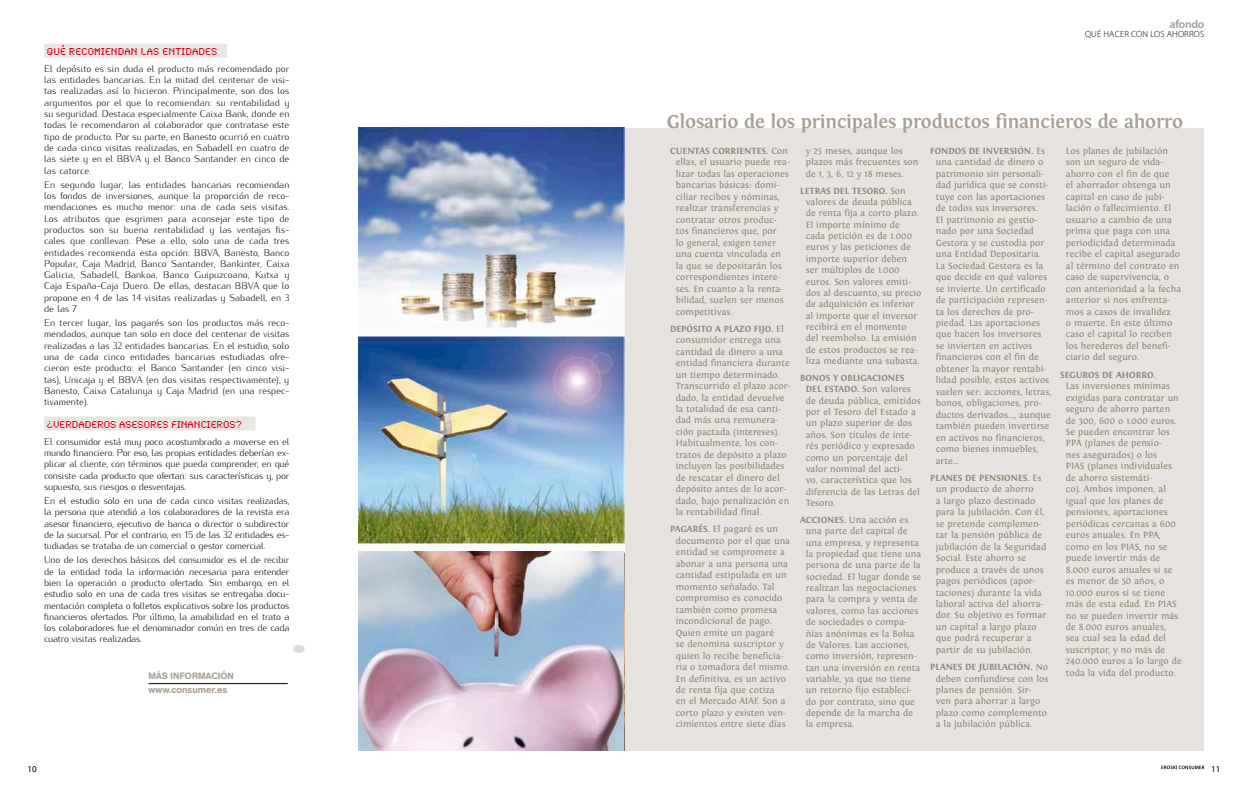
<style>
.page{position:relative;width:1248px;height:794px;background:#fff}
.page>*{position:absolute;margin:0;border:0;box-sizing:border-box;transform-origin:0 0}
.t1{font:700 19.5px "Fontin";letter-spacing:-.01em;color:#a99f95}
.t2{font:600 11.5px "Myriad Pro";letter-spacing:-.02em;color:#9c9d9f}
.t3{font:10.5px "Synchro Plain";letter-spacing:.015em;color:#e2001a}
.t4{font:300 9.7px/11.3px "Kurier";letter-spacing:-.015em;color:#000;text-align:justify}
.t5{font:500 9.6px "AG Book Rounded";letter-spacing:.01em;color:#a99f95}
.t6{font:9.5px/11.5px "Fontin";letter-spacing:.005em;color:#908271}
.t7{font:700 9.3px/11.4px "Fontin";color:#908271}
.t8{font:500 9.1px "AG Book Rounded";letter-spacing:.01em;color:#a99f95}
.t9{font:300 9px "Myriad Pro";letter-spacing:.02em;color:#000}
.t10{font:9px "Myriad Pro";color:#000}
.s1{font-weight:400;font-size:9.5px}
.s2{font-weight:700;font-size:9.3px}
</style>
<div class="page">
<svg style="left:1161px;top:765px;width:43px;height:4px"></svg>
<div style="left:44px;top:44px;width:183px;height:14px;background:#e8e6e3"></div>
<div style="left:44px;top:416px;width:211px;height:14px;background:#e8e6e3"></div>
<div style="left:623px;top:128px;width:581px;height:622px;background:#e6e3e0"></div>
<img style="left:358px;top:128px;width:266px;height:622px">
<img style="left:358px;top:551px;width:265px;height:199px">
<div style="left:293px;top:645px;width:11px;height:7px;background:#dedad5;border-radius:4px"></div>
<hr style="left:148px;top:683px;width:140px;height:1px;background:#000">
<p class="t3" style="left:47px;top:45px;width:172px">QUÉ RECOMIENDAN LAS ENTIDADES</p>
<p class="t4" style="left:44px;top:62px;width:247px">El depósito es sin duda el producto más recomendado por las entidades bancarias. En la mitad del centenar de visi&shy;tas realizadas así lo hicieron. Principalmente, son dos los argumentos por el que lo recomiendan: su rentabilidad y su seguridad. Destaca especialmente Caixa Bank, donde en todas le recomendaron al colaborador que contratase este tipo de producto. Por su parte, en Banesto ocurrió en cuatro de cada cinco visitas realizadas, en Sabadell en cuatro de las siete y en el BBVA y el Banco Santander en cinco de las catorce.</p>
<p class="t4" style="left:44px;top:178px;width:247px">En segundo lugar, las entidades bancarias recomiendan los fondos de inversiones, aunque la proporción de reco&shy;mendaciones es mucho menor: una de cada seis visitas.<br>Los atributos que esgrimen para aconsejar este tipo de productos son su buena rentabilidad y las ventajas fis&shy;cales que conllevan. Pese a ello, solo una de cada tres entidades recomienda esta opción: BBVA, Banesto, Banco Popular, Caja Madrid, Banco Santander, Bankinter, Caixa Galicia, Sabadell, Bankoa, Banco Guipuzcoano, Kutxa y Caja España-Caja Duero. De ellas, destacan BBVA que lo propone en 4 de las 14 visitas realizadas y Sabadell, en 3 de las 7</p>
<p class="t4" style="left:44px;top:316px;width:247px">En tercer lugar, los pagarés son los productos más reco&shy;mendados, aunque tan solo en doce del centenar de visitas realizadas a las 32 entidades bancarias. En el estudio, solo una de cada cinco entidades bancarias estudiadas ofre&shy;cieron este producto: el Banco Santander (en cinco visi&shy;tas), Unicaja y el BBVA (en dos visitas respectivamente), y Banesto, Caixa Catalunya y Caja Madrid (en una respec&shy;tivamente).</p>
<p class="t3" style="left:47px;top:418px;width:196px">¿VERDADEROS ASESORES FINANCIEROS?</p>
<p class="t4" style="left:44px;top:435px;width:247px">El consumidor está muy poco acostumbrado a moverse en el mundo financiero. Por eso, las propias entidades deberían ex&shy;plicar al cliente, con términos que pueda comprender, en qué consiste cada producto que ofertan: sus características y, por supuesto, sus riesgos o desventajas.</p>
<p class="t4" style="left:44px;top:494px;width:247px">En el estudio solo en una de cada cinco visitas realizadas, la persona que atendió a los colaboradores de la revista era asesor financiero, ejecutivo de banca o director o subdirector de la sucursal. Por el contrario, en 15 de las 32 entidades es&shy;tudiadas se trataba de un comercial o gestor comercial.</p>
<p class="t4" style="left:44px;top:553px;width:247px">Uno de los derechos básicos del consumidor es el de recibir de la entidad toda la información necesaria para entender bien la operación o producto ofertado. Sin embargo, en el estudio solo en una de cada tres visitas se entregaba docu&shy;mentación completa o folletos explicativos sobre los productos financieros ofertados. Por último, la amabilidad en el trato a los colaboradores fue el denominador común en tres de cada cuatro visitas realizadas.</p>
<p class="t8" style="left:148px;top:670px;width:87px">MÁS INFORMACIÓN</p>
<p class="t5" style="left:148px;top:684px;width:80px">www.consumer.es</p>
<p class="t2" style="left:1169px;top:17px;width:36px">afondo</p>
<p class="t9" style="left:1084px;top:30px;width:121px">QUÉ HACER CON LOS AHORROS</p>
<h1 class="t1" style="left:666px;top:110px;width:518px">Glosario de los principales productos financieros de ahorro</h1>
<p class="t7" style="left:670px;top:145px;width:119px">CUENTAS CORRIENTES. <span class="s1">Con</span></p>
<p class="t6" style="left:675px;top:156px;width:116px">ellas, el usuario puede rea&shy;lizar todas las operaciones bancarias básicas: domi&shy;ciliar recibos y nóminas, realizar transferencias y contratar otros produc&shy;tos financieros que, por<br>lo general, exigen tener una cuenta vinculada en la que se depositarán los correspondientes intere&shy;ses. En cuanto a la renta&shy;bilidad, suelen ser menos competitivas.</p>
<p class="t7" style="left:670px;top:323px;width:115px">DEPÓSITO A PLAZO FIJO. <span class="s1">El</span></p>
<p class="t6" style="left:675px;top:334px;width:116px">consumidor entrega una cantidad de dinero a una entidad financiera durante un tiempo determinado.<br>Transcurrido el plazo acor&shy;dado, la entidad devuelve la totalidad de esa canti&shy;dad más una remunera&shy;ción pactada (intereses).<br>Habitualmente, los con&shy;tratos de depósito a plazo incluyen las posibilidades de rescatar el dinero del depósito antes de lo acor&shy;dado, bajo penalización en la rentabilidad final.</p>
<p class="t6" style="left:675px;top:523px;width:116px;text-indent:-6px"><span class="s2">PAGARÉS.</span> El pagaré es un documento por el que una entidad se compromete a abonar a una persona una cantidad estipulada en un momento señalado. Tal compromiso es conocido también como promesa incondicional de pago.<br>Quien emite un pagaré<br>se denomina suscriptor y quien lo recibe beneficia&shy;ria o tomadora del mismo.<br>En definitiva, es un activo de renta fija que cotiza<br>en el Mercado AIAF. Son a corto plazo y existen ven&shy;cimientos entre siete días</p>
<p class="t6" style="left:805px;top:145px;width:114px">y 25 meses, aunque los plazos más frecuentes son de 1, 3, 6, 12 y 18 meses.</p>
<p class="t7" style="left:800px;top:185px;width:107px">LETRAS DEL TESORO. <span class="s1">Son</span></p>
<p class="t6" style="left:805px;top:196px;width:117px">valores de deuda pública de renta fija a corto plazo.<br>El importe mínimo de cada petición es de 1.000 euros y las peticiones de importe superior deben ser múltiplos de 1.000 euros. Son valores emiti&shy;dos al descuento, su precio de adquisición es inferior al importe que el inversor recibirá en el momento del reembolso. La emisión de estos productos se rea&shy;liza mediante una subasta.</p>
<p class="t7" style="left:805px;top:372px;width:106px;text-indent:-6px">BONOS Y OBLIGACIONES<br>DEL ESTADO. <span class="s1">Son valores</span></p>
<p class="t6" style="left:805px;top:395px;width:116px">de deuda pública, emitidos por el Tesoro del Estado a un plazo superior de dos años. Son títulos de inte&shy;rés periódico y expresado como un porcentaje del valor nominal del acti-<br>vo, característica que los diferencia de las Letras del<br>Tesoro.</p>
<p class="t6" style="left:805px;top:514px;width:117px;text-indent:-6px"><span class="s2">ACCIONES.</span> Una acción es una parte del capital de una empresa, y representa la propiedad que tiene una persona de una parte de la sociedad. El lugar donde se realizan las negociaciones para la compra y venta de valores, como las acciones de sociedades o compa&shy;ñías anónimas es la Bolsa de Valores. Las acciones, como inversión, represen&shy;tan una inversión en renta variable, ya que no tiene un retorno fijo estableci&shy;do por contrato, sino que depende de la marcha de la empresa.</p>
<p class="t7" style="left:930px;top:145px;width:116px">FONDOS DE INVERSIÓN. <span class="s1">Es</span></p>
<p class="t6" style="left:935px;top:156px;width:117px">una cantidad de dinero o patrimonio sin personali&shy;dad jurídica que se consti&shy;tuye con las aportaciones de todos sus inversores.<br>El patrimonio es gestio&shy;nado por una Sociedad<br>Gestora y se custodia por una Entidad Depositaria.<br>La Sociedad Gestora es la que decide en qué valores se invierte. Un certificado de participación represen&shy;ta los derechos de pro&shy;piedad. Las aportaciones que hacen los inversores se invierten en activos financieros con el fin de obtener la mayor rentabi&shy;lidad posible, estos activos suelen ser: acciones, letras, bonos, obligaciones, pro&shy;ductos derivados..., aunque también pueden invertirse en activos no financieros, como bienes inmuebles, arte...</p>
<p class="t7" style="left:930px;top:472px;width:113px">PLANES DE PENSIONES. <span class="s1">Es</span></p>
<p class="t6" style="left:935px;top:483px;width:112px">un producto de ahorro<br>a largo plazo destinado para la jubilación. Con él, se pretende complemen&shy;tar la pensión pública de jubilación de la Seguridad<br>Social. Este ahorro se produce a través de unos pagos periódicos (apor&shy;taciones) durante la vida laboral activa del ahorra&shy;dor. Su objetivo es formar un capital a largo plazo que podrá recuperar a partir de su jubilación.</p>
<p class="t7" style="left:930px;top:661px;width:119px">PLANES DE JUBILACIÓN. <span class="s1">No</span></p>
<p class="t6" style="left:935px;top:672px;width:114px">deben confundirse con los planes de pensión. Sir&shy;ven para ahorrar a largo plazo como complemento a la jubilación pública.</p>
<p class="t6" style="left:1065px;top:145px;width:117px">Los planes de jubilación son un seguro de vida&shy;ahorro con el fin de que<br>el ahorrador obtenga un capital en caso de jubi&shy;lación o fallecimiento. El usuario a cambio de una prima que paga con una periodicidad determinada recibe el capital asegurado al término del contrato en caso de supervivencia, o con anterioridad a la fecha anterior si nos enfrenta&shy;mos a casos de invalidez<br>o muerte. En este último caso el capital lo reciben los herederos del benefi&shy;ciario del seguro.</p>
<p class="t7" style="left:1060px;top:369px;width:97px">SEGUROS DE AHORRO.</p>
<p class="t6" style="left:1065px;top:380px;width:117px">Las inversiones mínimas exigidas para contratar un seguro de ahorro parten de 300, 600 o 1.000 euros.<br>Se pueden encontrar los<br>PPA (planes de pensio-<br>nes asegurados) o los<br>PIAS (planes individuales de ahorro sistemáti-<br>co). Ambos imponen, al igual que los planes de pensiones, aportaciones periódicas cercanas a 600 euros anuales. En PPA, como en los PIAS, no se puede invertir más de<br>8.000 euros anuales si se es menor de 50 años, o<br>10.000 euros si se tiene más de esta edad. En PIAS no se pueden invertir más de 8.000 euros anuales, sea cual sea la edad del suscriptor, y no más de<br>240.000 euros a lo largo de toda la vida del producto.</p>
<p class="t10" style="left:28px;top:763px;width:11px">10</p>
<p class="t10" style="left:1210px;top:763px;width:11px">11</p>
</div>
